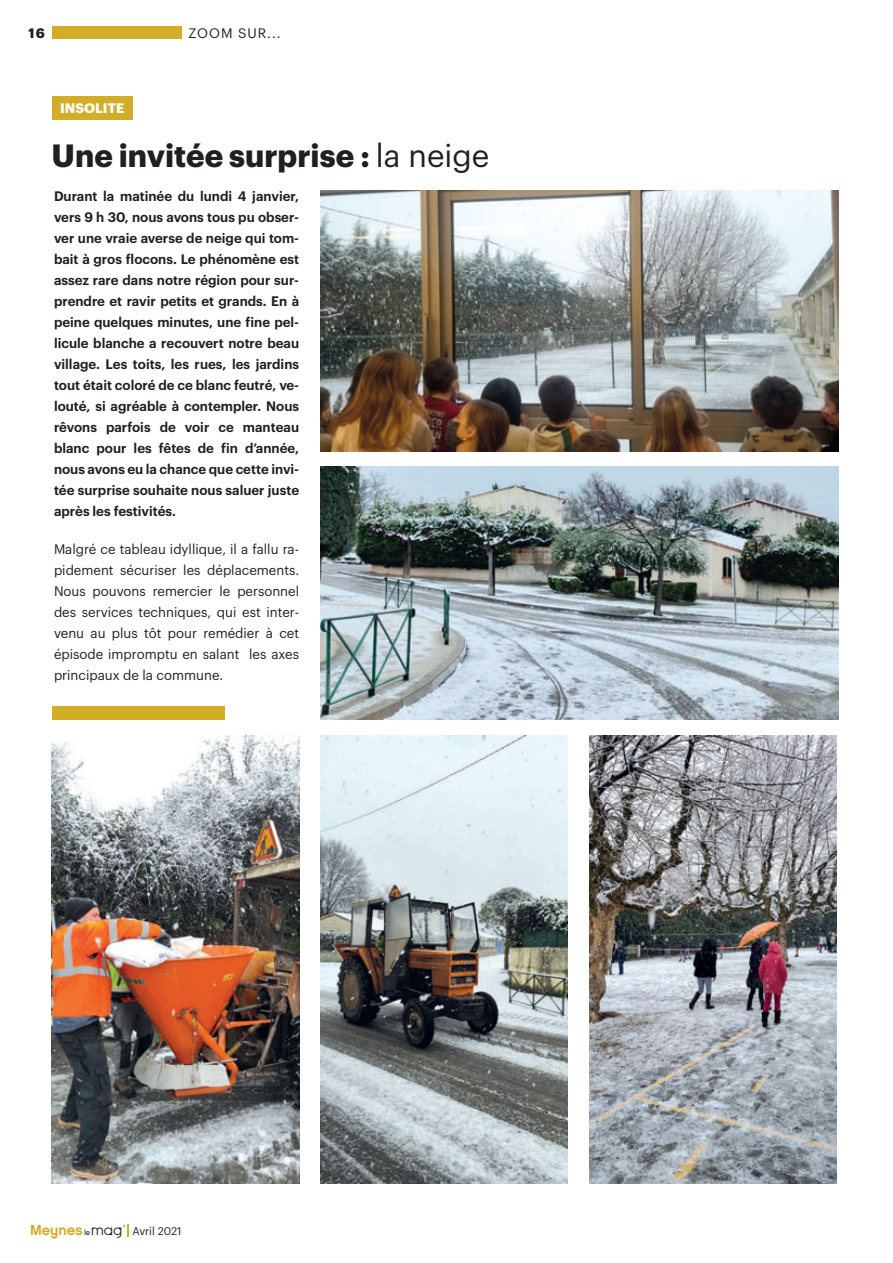
<style>
.page{position:relative;width:893px;height:1263px;background:#fff}
.page>*{position:absolute;margin:0;border:0;box-sizing:border-box;transform-origin:0 0}
.t1{font:700 31.5px "Graphik";color:#231f20}
.t2{font:600 13.5px/21px "Graphik";color:#231f20;text-align:justify}
.t3{font:13.5px/21px "Graphik";color:#231f20;text-align:justify}
.t4{font:700 13.5px "Graphik";color:#fff}
.t5{font:700 13.5px "Graphik";color:#231f20}
.t6{font:10.95px "Graphik";color:#231f20}
.s1{font-weight:400}
.s2{font-family:"Chalet New York Nineteen Eighty";font-size:14.4px;color:#d4ad28}
.s3{font-family:"Harry Plain";font-size:7.95px}
.s4{font-family:"Seraphic Organism";font-size:13.5px}
</style>
<div class="page">
<div style="left:52px;top:26px;width:130px;height:13px;background:#d4ad28"></div>
<svg style="left:128px;top:1224px;width:1px;height:13px"></svg>
<div style="left:52px;top:96px;width:80px;height:24px;background:#d4ad28"></div>
<div style="left:52px;top:706px;width:173px;height:14px;background:#d4ad28"></div>
<img style="left:52px;top:736px;width:247px;height:447px">
<img style="left:320px;top:466px;width:519px;height:254px">
<img style="left:320px;top:190px;width:519px;height:261px">
<img style="left:589px;top:736px;width:248px;height:447px">
<img style="left:320px;top:736px;width:248px;height:447px">
<p class="t5" style="left:29px;top:23px;width:18px">16</p>
<p class="t3" style="left:189px;top:22px;width:94px">ZOOM SUR...</p>
<p class="t4" style="left:60px;top:98px;width:66px">INSOLITE</p>
<h1 class="t1" style="left:52px;top:132px;width:439px">Une invitée surprise : <span class="s1">la neige</span></h1>
<p class="t2" style="left:54px;top:185px;width:247px">Durant la matinée du lundi 4 janvier, vers 9 h 30, nous avons tous pu obser&shy;ver une vraie averse de neige qui tom&shy;bait à gros flocons. Le phénomène est assez rare dans notre région pour sur&shy;prendre et ravir petits et grands. En à peine quelques minutes, une fine pel&shy;licule blanche a recouvert notre beau village. Les toits, les rues, les jardins tout était coloré de ce blanc feutré, ve&shy;louté, si agréable à contempler. Nous rêvons parfois de voir ce manteau blanc pour les fêtes de fin d’année, nous avons eu la chance que cette invi&shy;tée surprise souhaite nous saluer juste après les festivités.</p>
<p class="t3" style="left:54px;top:538px;width:247px">Malgré ce tableau idyllique, il a fallu ra&shy;pidement sécuriser les déplacements.<br>Nous pouvons remercier le personnel des services techniques, qui est inter&shy;venu au plus tôt pour remédier à cet épisode impromptu en salant les axes principaux de la commune.</p>
<p class="t6" style="left:30px;top:1222px;width:153px"><span class="s2">Meynes</span> <span class="s3">le</span><span class="s4">Mag</span><sup>’</sup> Avril 2021</p>
</div>
